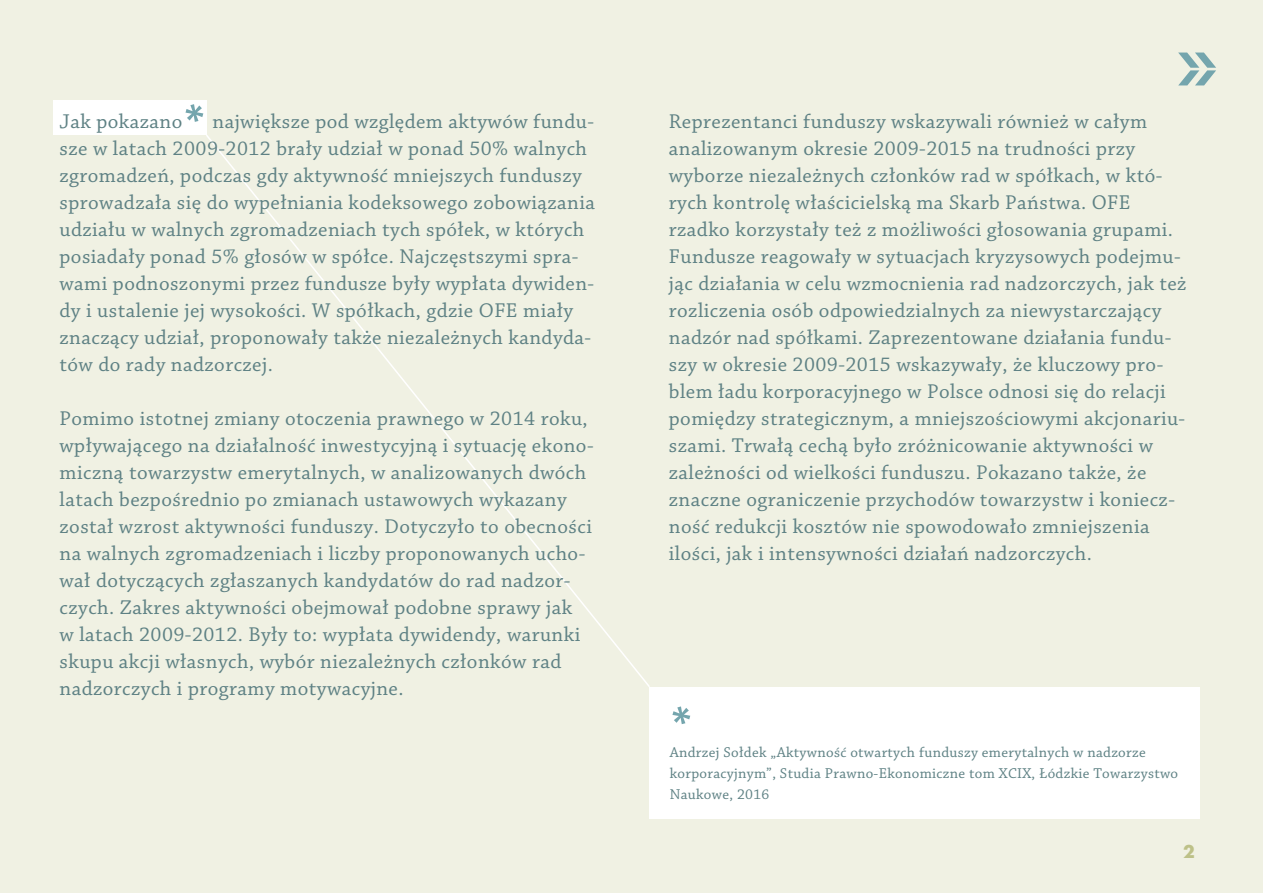
<style>
.page{position:relative;width:1263px;height:893px;background:#f0f1e3}
.page>*{position:absolute;margin:0;border:0;box-sizing:border-box;transform-origin:0 0}
.t1{font:51px "Allerta Stencil";color:#74a5ad}
.t2{font:21px/27px "Chaparral Pro";letter-spacing:.02em;color:#5e8184}
.t3{font:700 19.5px "Futura PT";color:#bdc188}
.t4{font:15px/21px "Chaparral Pro";letter-spacing:.02em;color:#5e8184}
</style>
<div class="page">
<div style="left:649px;top:687px;width:551px;height:132px;background:#fff"></div>
<div style="left:53px;top:101px;width:153px;height:34px;background:#fff"></div>
<svg style="left:206px;top:133px;width:444px;height:554px"></svg>
<svg style="left:1178px;top:53px;width:38px;height:32px"></svg>
<p class="t2" style="left:60px;top:108px;width:124px">Jak pokazano</p>
<h1 class="t1" style="left:183px;top:89px;width:25px">*</h1>
<p class="t2" style="left:60px;top:108px;width:537px;text-indent:153px">największe pod względem aktywów fundu&shy;sze w latach 2009-2012 brały udział w ponad 50% walnych zgromadzeń, podczas gdy aktywność mniejszych funduszy sprowadzała się do wypełniania kodeksowego zobowiązania udziału w walnych zgromadzeniach tych spółek, w których posiadały ponad 5% głosów w spółce. Najczęstszymi spra&shy;wami podnoszonymi przez fundusze były wypłata dywiden&shy;dy i ustalenie jej wysokości. W spółkach, gdzie OFE miały znaczący udział, proponowały także niezależnych kandyda&shy;tów do rady nadzorczej.</p>
<p class="t2" style="left:60px;top:405px;width:536px">Pomimo istotnej zmiany otoczenia prawnego w 2014 roku, wpływającego na działalność inwestycyjną i sytuację ekono&shy;miczną towarzystw emerytalnych, w analizowanych dwóch latach bezpośrednio po zmianach ustawowych wykazany został wzrost aktywności funduszy. Dotyczyło to obecności na walnych zgromadzeniach i liczby proponowanych ucho&shy;wał dotyczących zgłaszanych kandydatów do rad nadzor&shy;czych. Zakres aktywności obejmował podobne sprawy jak<br>w latach 2009-2012. Były to: wypłata dywidendy, warunki skupu akcji własnych, wybór niezależnych członków rad nadzorczych i programy motywacyjne.</p>
<p class="t2" style="left:669px;top:108px;width:519px">Reprezentanci funduszy wskazywali również w całym analizowanym okresie 2009-2015 na trudności przy wyborze niezależnych członków rad w spółkach, w któ&shy;rych kontrolę właścicielską ma Skarb Państwa. OFE rzadko korzystały też z możliwości głosowania grupami.<br>Fundusze reagowały w sytuacjach kryzysowych podejmu&shy;jąc działania w celu wzmocnienia rad nadzorczych, jak też rozliczenia osób odpowiedzialnych za niewystarczający nadzór nad spółkami. Zaprezentowane działania fundu&shy;szy w okresie 2009-2015 wskazywały, że kluczowy pro&shy;blem ładu korporacyjnego w Polsce odnosi się do relacji pomiędzy strategicznym, a mniejszościowymi akcjonariu&shy;szami. Trwałą cechą było zróżnicowanie aktywności w zależności od wielkości funduszu. Pokazano także, że znaczne ograniczenie przychodów towarzystw i koniecz&shy;ność redukcji kosztów nie spowodowało zmniejszenia ilości, jak i intensywności działań nadzorczych.</p>
<h1 class="t1" style="left:670px;top:691px;width:25px">*</h1>
<p class="t4" style="left:670px;top:742px;width:510px">Andrzej Sołdek „Aktywność otwartych funduszy emerytalnych w nadzorze korporacyjnym”, Studia Prawno-Ekonomiczne tom XCIX, Łódzkie Towarzystwo<br>Naukowe, 2016</p>
<p class="t3" style="left:1183px;top:839px;width:13px">2</p>
</div>
